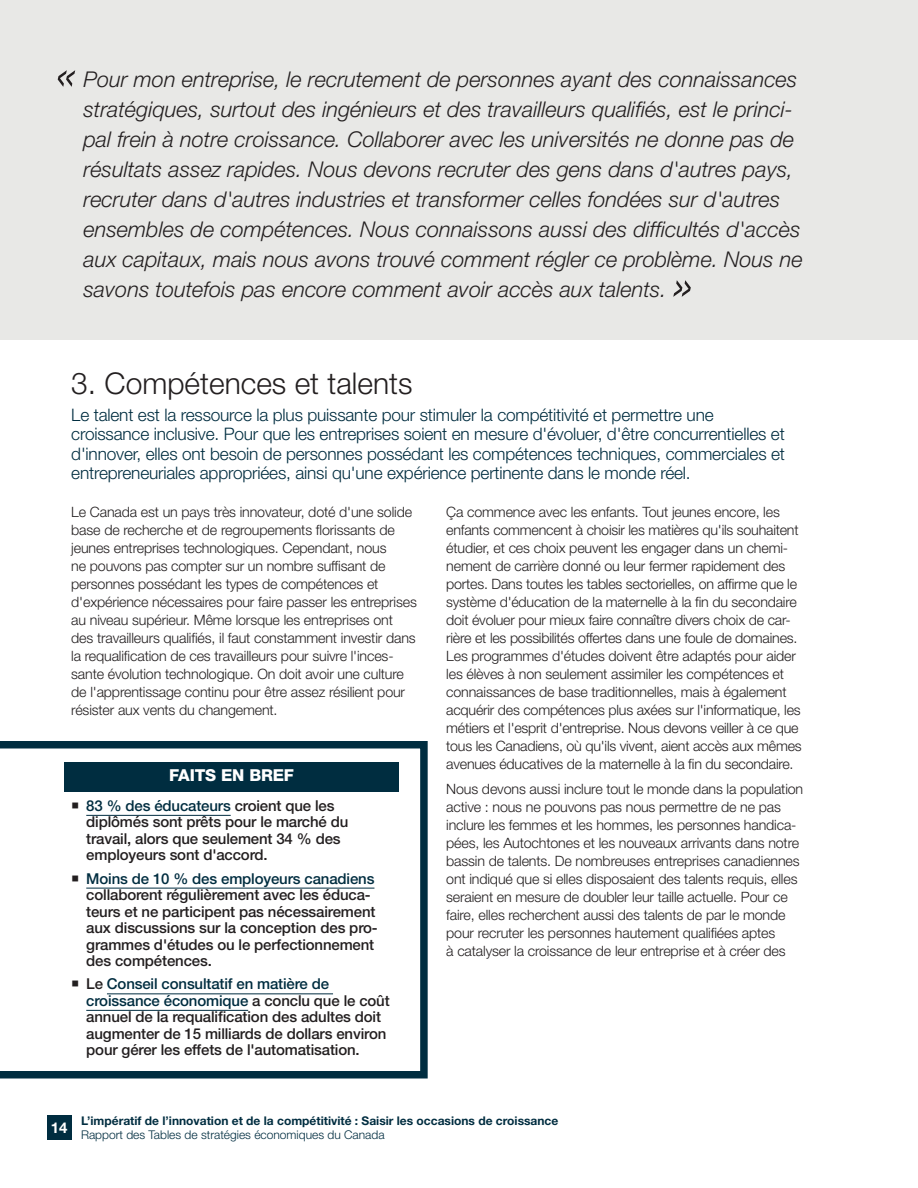
<style>
.page{position:relative;width:918px;height:1188px;background:#fff}
.page>*{position:absolute;margin:0;border:0;box-sizing:border-box;transform-origin:0 0}
.t1{font:italic 300 52.5px "Helvetica Neue LT Std";color:#231f20}
.t2{font:300 30px "Helvetica Neue LT Std";color:#231f20}
.t3{font:italic 300 21.75px/30px "Helvetica Neue LT Std";color:#231f20}
.t4{font:300 17.25px/19.5px "Helvetica Neue LT Std";letter-spacing:-.01em;color:#002d40}
.t5{font:800 16.5px "Helvetica Neue LT Std";letter-spacing:-.01em;color:#fff}
.t6{font:500 15px/16.5px "Helvetica Neue LT Std";letter-spacing:-.01em;color:#231f20}
.t7{font:500 15px "Helvetica Neue LT Std";letter-spacing:-.01em;color:#002d40}
.t8{font:700 15px "Helvetica Neue LT Std";color:#fff}
.t9{font:300 14.25px/18px "Helvetica Neue LT Std";letter-spacing:-.01em;color:#231f20}
.t10{font:700 12px "Helvetica Neue LT Std";color:#002d40}
.t11{font:300 12px "Helvetica Neue LT Std";color:#002d40}
.s1{color:#002d40}
</style>
<div class="page">
<div style="left:0;top:0;width:918px;height:339px;background:#e8e8e6"></div>
<svg style="left:0;top:741px;width:428px;height:337px"></svg>
<div style="left:65px;top:762px;width:334px;height:30px;background:#002d40"></div>
<hr style="left:86px;top:815px;width:145px;height:1px;background:#002d40">
<hr style="left:86px;top:888px;width:288px;height:1px;background:#002d40">
<hr style="left:107px;top:993px;width:226px;height:1px;background:#002d40">
<hr style="left:86px;top:1010px;width:162px;height:1px;background:#002d40">
<div style="left:47px;top:1116px;width:24px;height:24px;background:#002d40"></div>
<svg style="left:73px;top:802px;width:5px;height:6px"></svg>
<svg style="left:73px;top:875px;width:5px;height:6px"></svg>
<svg style="left:73px;top:981px;width:5px;height:6px"></svg>
<h1 class="t1" style="left:55px;top:43px;width:24px">«</h1>
<p class="t3" style="left:83px;top:64px;width:721px">Pour mon entreprise, le recrutement de personnes ayant des connaissances stratégiques, surtout des ingénieurs et des travailleurs qualifiés, est le princi&shy;pal frein à notre croissance. Collaborer avec les universités ne donne pas de résultats assez rapides. Nous devons recruter des gens dans d'autres pays, recruter dans d'autres industries et transformer celles fondées sur d'autres ensembles de compétences. Nous connaissons aussi des difficultés d'accès aux capitaux, mais nous avons trouvé comment régler ce problème. Nous ne savons toutefois pas encore comment avoir accès aux talents.</p>
<h1 class="t1" style="left:672px;top:253px;width:24px">»</h1>
<h2 class="t2" style="left:71px;top:365px;width:343px">3. Compétences et talents</h2>
<p class="t4" style="left:71px;top:404px;width:715px">Le talent est la ressource la plus puissante pour stimuler la compétitivité et permettre une croissance inclusive. Pour que les entreprises soient en mesure d'évoluer, d'être concurrentielles et d'innover, elles ont besoin de personnes possédant les compétences techniques, commerciales et entrepreneuriales appropriées, ainsi qu'une expérience pertinente dans le monde réel.</p>
<p class="t9" style="left:71px;top:503px;width:347px">Le Canada est un pays très innovateur, doté d'une solide base de recherche et de regroupements florissants de jeunes entreprises technologiques. Cependant, nous<br>ne pouvons pas compter sur un nombre suffisant de personnes possédant les types de compétences et d'expérience nécessaires pour faire passer les entreprises au niveau supérieur. Même lorsque les entreprises ont des travailleurs qualifiés, il faut constamment investir dans la requalification de ces travailleurs pour suivre l'inces&shy;sante évolution technologique. On doit avoir une culture de l'apprentissage continu pour être assez résilient pour résister aux vents du changement.</p>
<p class="t9" style="left:446px;top:503px;width:357px">Ça commence avec les enfants. Tout jeunes encore, les enfants commencent à choisir les matières qu'ils souhaitent étudier, et ces choix peuvent les engager dans un chemi&shy;nement de carrière donné ou leur fermer rapidement des portes. Dans toutes les tables sectorielles, on affirme que le système d'éducation de la maternelle à la fin du secondaire doit évoluer pour mieux faire connaître divers choix de car&shy;rière et les possibilités offertes dans une foule de domaines.<br>Les programmes d'études doivent être adaptés pour aider les élèves à non seulement assimiler les compétences et connaissances de base traditionnelles, mais à également acquérir des compétences plus axées sur l'informatique, les métiers et l'esprit d'entreprise. Nous devons veiller à ce que tous les Canadiens, où qu'ils vivent, aient accès aux mêmes avenues éducatives de la maternelle à la fin du secondaire.</p>
<p class="t9" style="left:446px;top:780px;width:359px">Nous devons aussi inclure tout le monde dans la population active : nous ne pouvons pas nous permettre de ne pas inclure les femmes et les hommes, les personnes handica&shy;pées, les Autochtones et les nouveaux arrivants dans notre bassin de talents. De nombreuses entreprises canadiennes ont indiqué que si elles disposaient des talents requis, elles seraient en mesure de doubler leur taille actuelle. Pour ce faire, elles recherchent aussi des talents de par le monde pour recruter les personnes hautement qualifiées aptes<br>à catalyser la croissance de leur entreprise et à créer des</p>
<p class="t5" style="left:169px;top:765px;width:126px">FAITS EN BREF</p>
<p class="t6" style="left:86px;top:797px;width:264px"><span class="s1">83 % des éducateurs</span> croient que les diplômés sont prêts pour le marché du travail, alors que seulement 34 % des employeurs sont d'accord.</p>
<p class="t7" style="left:86px;top:869px;width:290px">Moins de 10 % des employeurs canadiens</p>
<p class="t6" style="left:86px;top:886px;width:293px">collaborent régulièrement avec les éduca&shy;teurs et ne participent pas nécessairement aux discussions sur la conception des pro&shy;grammes d'études ou le perfectionnement des compétences.</p>
<p class="t6" style="left:86px;top:976px;width:305px">Le <span class="s1">Conseil consultatif en matière de croissance économique</span> a conclu que le coût annuel de la requalification des adultes doit augmenter de 15 milliards de dollars environ pour gérer les effets de l'automatisation.</p>
<p class="t8" style="left:51px;top:1118px;width:18px">14</p>
<p class="t10" style="left:81px;top:1114px;width:479px">L’impératif de l’innovation et de la compétitivité : Saisir les occasions de croissance</p>
<p class="t11" style="left:81px;top:1127px;width:305px">Rapport des Tables de stratégies économiques du Canada</p>
</div>
